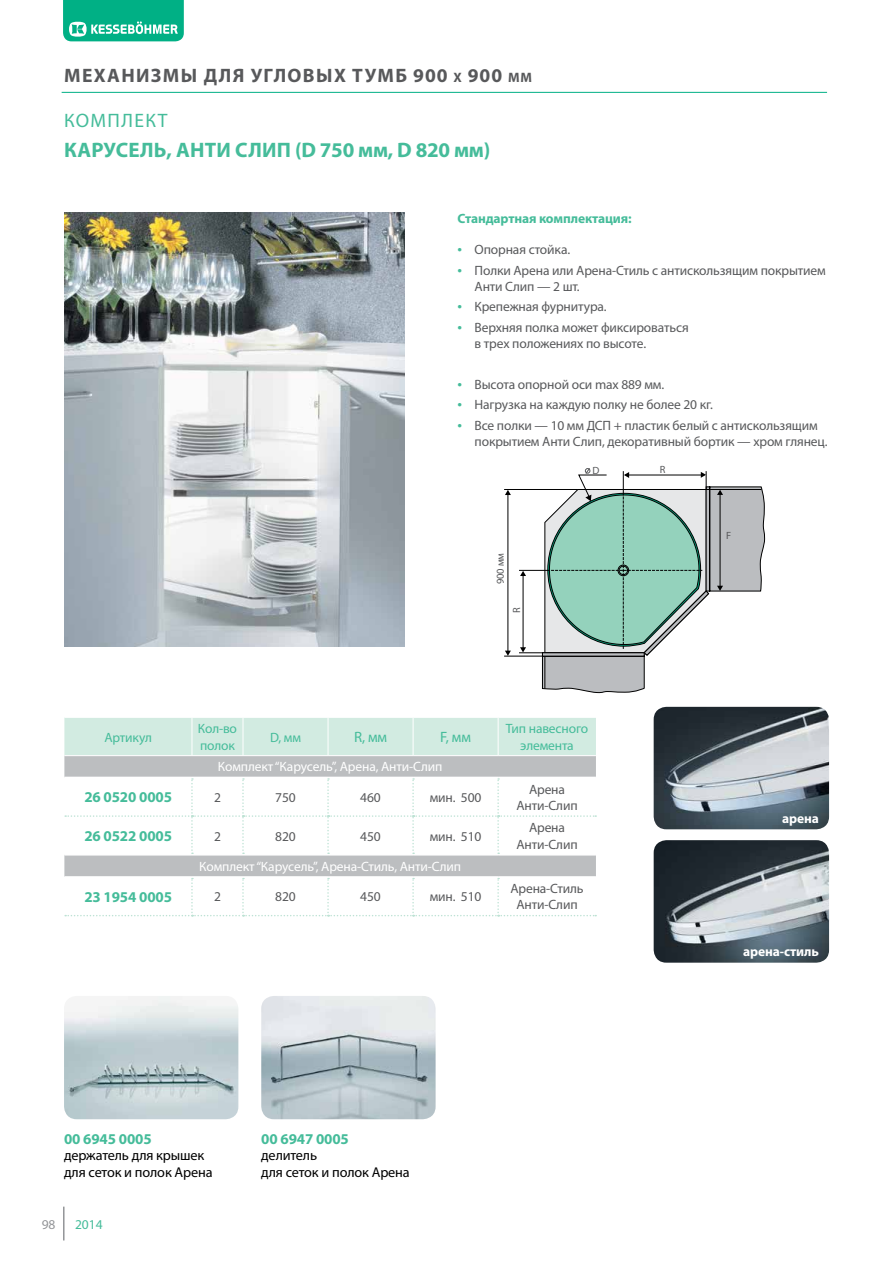
<style>
.page{position:relative;width:893px;height:1263px;background:#fff}
.page>*{position:absolute;margin:0;border:0;box-sizing:border-box;transform-origin:0 0}
._80_mini{font:700 21px "Myriad Pro";letter-spacing:.01em;color:#45bc9a}
.t1{font:700 19.5px "Myriad Pro";letter-spacing:.07em;color:#58595b}
._80_mini-2{font:19.5px "Myriad Pro";letter-spacing:.07em;color:#45bc9a}
.ARTICL{font:700 15px "Myriad Pro";letter-spacing:-.01em;color:#45bc9a}
._80_mini-3{font:15px "Myriad Pro";color:#45bc9a}
._80_mini-4{font:14.25px/16.5px "Myriad Pro";letter-spacing:-.01em;color:#000}
.tabl_gray{font:13.5px/16.2px "Myriad Pro";letter-spacing:-.01em;color:#58595b}
._80_mini-5{font:13.5px "Myriad Pro";letter-spacing:-.01em;color:#fff}
._80_mini-6{font:13.5px/16.2px "Myriad Pro";letter-spacing:-.01em;color:#45bc9a}
._80_mini-7{font:700 13.5px "Myriad Pro";letter-spacing:-.01em;color:#45bc9a}
._80_mini-8{font:700 13.5px "Myriad Pro";letter-spacing:-.01em;color:#fff}
.t2{font:13.5px "Myriad Pro";color:#939598}
._80_mini-9{font:10.5px "Myriad Pro";color:#58595b}
.s1{font-style:inherit}
.s2{font-size:13.65px}
.s3{font-size:16.5px;color:#45bc9a}
</style>
<div class="page">
<hr style="left:63px;top:1206px;width:2px;height:34px;background:#939598">
<hr style="left:507px;top:492px;width:1px;height:161px;background:#000">
<hr style="left:504px;top:656px;width:40px;height:1px;background:#000">
<svg style="left:505px;top:490px;width:6px;height:5px"></svg>
<svg style="left:505px;top:651px;width:6px;height:5px"></svg>
<hr style="left:504px;top:489px;width:74px;height:1px;background:#000">
<img style="left:261px;top:996px;width:175px;height:123px">
<img style="left:64px;top:996px;width:174px;height:123px">
<svg style="left:518px;top:468px;width:247px;height:225px"></svg>
<hr style="left:62px;top:92px;width:765px;height:1px;background:#00b085">
<img style="left:64px;top:213px;width:341px;height:433px">
<div style="left:64px;top:718px;width:532px;height:37px;background:#d2ebe1"></div>
<svg style="left:64px;top:756px;width:532px;height:120px;fill:#bcbec0"></svg>
<hr style="left:192px;top:718px;width:1px;height:37px;background:#fff">
<hr style="left:243px;top:718px;width:1px;height:37px;background:#fff">
<hr style="left:328px;top:718px;width:1px;height:37px;background:#fff">
<hr style="left:413px;top:718px;width:1px;height:37px;background:#fff">
<hr style="left:498px;top:718px;width:1px;height:37px;background:#fff">
<svg style="left:65px;top:778px;width:531px;height:76px"></svg>
<svg style="left:65px;top:878px;width:531px;height:38px"></svg>
<hr style="left:64px;top:777px;width:128px;height:1px;background:#fff">
<hr style="left:192px;top:777px;width:51px;height:1px;background:#fff">
<hr style="left:498px;top:777px;width:98px;height:1px;background:#fff">
<hr style="left:64px;top:854px;width:128px;height:1px;background:#fff">
<hr style="left:192px;top:854px;width:51px;height:1px;background:#fff">
<hr style="left:243px;top:854px;width:85px;height:1px;background:#fff">
<hr style="left:328px;top:854px;width:85px;height:1px;background:#fff">
<hr style="left:413px;top:854px;width:85px;height:1px;background:#fff">
<hr style="left:498px;top:854px;width:98px;height:1px;background:#fff">
<hr style="left:243px;top:777px;width:85px;height:1px;background:#fff">
<hr style="left:328px;top:777px;width:85px;height:1px;background:#fff">
<hr style="left:413px;top:777px;width:85px;height:1px;background:#fff">
<img style="left:654px;top:707px;width:175px;height:122px">
<img style="left:654px;top:840px;width:175px;height:123px">
<svg style="left:63px;top:0;width:121px;height:41px"></svg>
<p class="t1" style="left:64px;top:63px;width:469px">МЕХАНИЗМЫ ДЛЯ УГЛОВЫХ ТУМБ <span class="s1">900</span> <span class="s2">х</span> <span class="s1">900</span> <span class="s2">мм</span></p>
<p class="_80_mini-2" style="left:64px;top:109px;width:105px">КОМПЛЕКТ</p>
<p class="_80_mini" style="left:64px;top:137px;width:428px">КАРУСЕЛЬ, АНТИ СЛИП (D 750 мм, D 820 мм)</p>
<p class="_80_mini-7" style="left:458px;top:209px;width:176px">Стандартная комплектация:</p>
<p class="tabl_gray" style="left:458px;top:241px;width:114px"><span class="s3">•</span> Опорная стойка.</p>
<p class="tabl_gray" style="left:475px;top:262px;width:353px;text-indent:-17px"><span class="s3">•</span> Полки Арена или Арена-Стиль с антискользящим покрытием<br>Анти Слип — 2 шт.</p>
<p class="tabl_gray" style="left:458px;top:299px;width:151px"><span class="s3">•</span> Крепежная фурнитура.</p>
<p class="tabl_gray" style="left:475px;top:319px;width:216px;text-indent:-17px"><span class="s3">•</span> Верхняя полка может фиксироваться в трех положениях по высоте.</p>
<p class="tabl_gray" style="left:458px;top:376px;width:208px"><span class="s3">•</span> Высота опорной оси max 889 мм.</p>
<p class="tabl_gray" style="left:458px;top:397px;width:257px"><span class="s3">•</span> Нагрузка на каждую полку не более 20 кг.</p>
<p class="tabl_gray" style="left:475px;top:417px;width:355px;text-indent:-17px"><span class="s3">•</span> Все полки — 10 мм ДСП + пластик белый с антискользящим покрытием Анти Слип, декоративный бортик — хром глянец.</p>
<p class="_80_mini-9" style="left:494px;top:584px;width:33px;rotate:-90deg">900 мм</p>
<p class="_80_mini-9" style="left:510px;top:613px;width:7px;rotate:-90deg">R</p>
<p class="_80_mini-9" style="left:592px;top:464px;width:8px">D</p>
<p class="_80_mini-6" style="left:104px;top:729px;width:49px">Артикул</p>
<p class="_80_mini-6" style="left:198px;top:721px;width:41px">Кол-во полок</p>
<p class="_80_mini-6" style="left:270px;top:729px;width:32px">D, мм</p>
<p class="_80_mini-3" style="left:354px;top:728px;width:34px">R, мм</p>
<p class="_80_mini-3" style="left:440px;top:728px;width:32px">F, мм</p>
<p class="_80_mini-6" style="left:506px;top:721px;width:84px;text-align:center">Тип навесного элемента</p>
<p class="_80_mini-5" style="left:218px;top:758px;width:226px">Комплект “Карусель”, Арена, Анти-Слип</p>
<p class="ARTICL" style="left:84px;top:787px;width:89px">26 0520 0005</p>
<p class="tabl_gray" style="left:214px;top:789px;width:8px">2</p>
<p class="tabl_gray" style="left:275px;top:789px;width:22px">750</p>
<p class="tabl_gray" style="left:360px;top:789px;width:22px">460</p>
<p class="tabl_gray" style="left:430px;top:789px;width:53px">мин. 500</p>
<p class="tabl_gray" style="left:516px;top:781px;width:63px;text-align:center">Арена<br>Анти-Слип</p>
<p class="ARTICL" style="left:84px;top:826px;width:89px">26 0522 0005</p>
<p class="tabl_gray" style="left:214px;top:828px;width:8px">2</p>
<p class="tabl_gray" style="left:275px;top:828px;width:22px">820</p>
<p class="tabl_gray" style="left:360px;top:828px;width:22px">450</p>
<p class="tabl_gray" style="left:430px;top:828px;width:53px">мин. 510</p>
<p class="tabl_gray" style="left:516px;top:819px;width:63px;text-align:center">Арена<br>Анти-Слип</p>
<p class="_80_mini-5" style="left:199px;top:858px;width:263px">Комплект “Карусель”, Арена-Стиль, Анти-Слип</p>
<p class="ARTICL" style="left:84px;top:887px;width:89px">23 1954 0005</p>
<p class="tabl_gray" style="left:214px;top:888px;width:8px">2</p>
<p class="tabl_gray" style="left:275px;top:888px;width:22px">820</p>
<p class="tabl_gray" style="left:360px;top:888px;width:22px">450</p>
<p class="tabl_gray" style="left:430px;top:888px;width:53px">мин. 510</p>
<p class="tabl_gray" style="left:510px;top:880px;width:75px;text-align:center">Арена-Стиль<br>Анти-Слип</p>
<p class="_80_mini-9" style="left:660px;top:463px;width:7px">R</p>
<p class="_80_mini-9" style="left:726px;top:529px;width:7px">F</p>
<p class="_80_mini-8" style="left:782px;top:809px;width:38px">арена</p>
<p class="_80_mini-8" style="left:743px;top:943px;width:77px">арена-стиль</p>
<p class="ARTICL" style="left:64px;top:1129px;width:89px">00 6945 0005</p>
<p class="_80_mini-4" style="left:64px;top:1147px;width:142px">держатель для крышек</p>
<p class="_80_mini-4" style="left:64px;top:1163px;width:150px">для сеток и полок Арена</p>
<p class="t2" style="left:42px;top:1216px;width:15px">98</p>
<p class="_80_mini-6" style="left:75px;top:1216px;width:29px">2014</p>
<p class="ARTICL" style="left:261px;top:1129px;width:89px">00 6947 0005</p>
<p class="_80_mini-4" style="left:261px;top:1147px;width:150px">делитель<br>для сеток и полок Арена</p>
</div>
